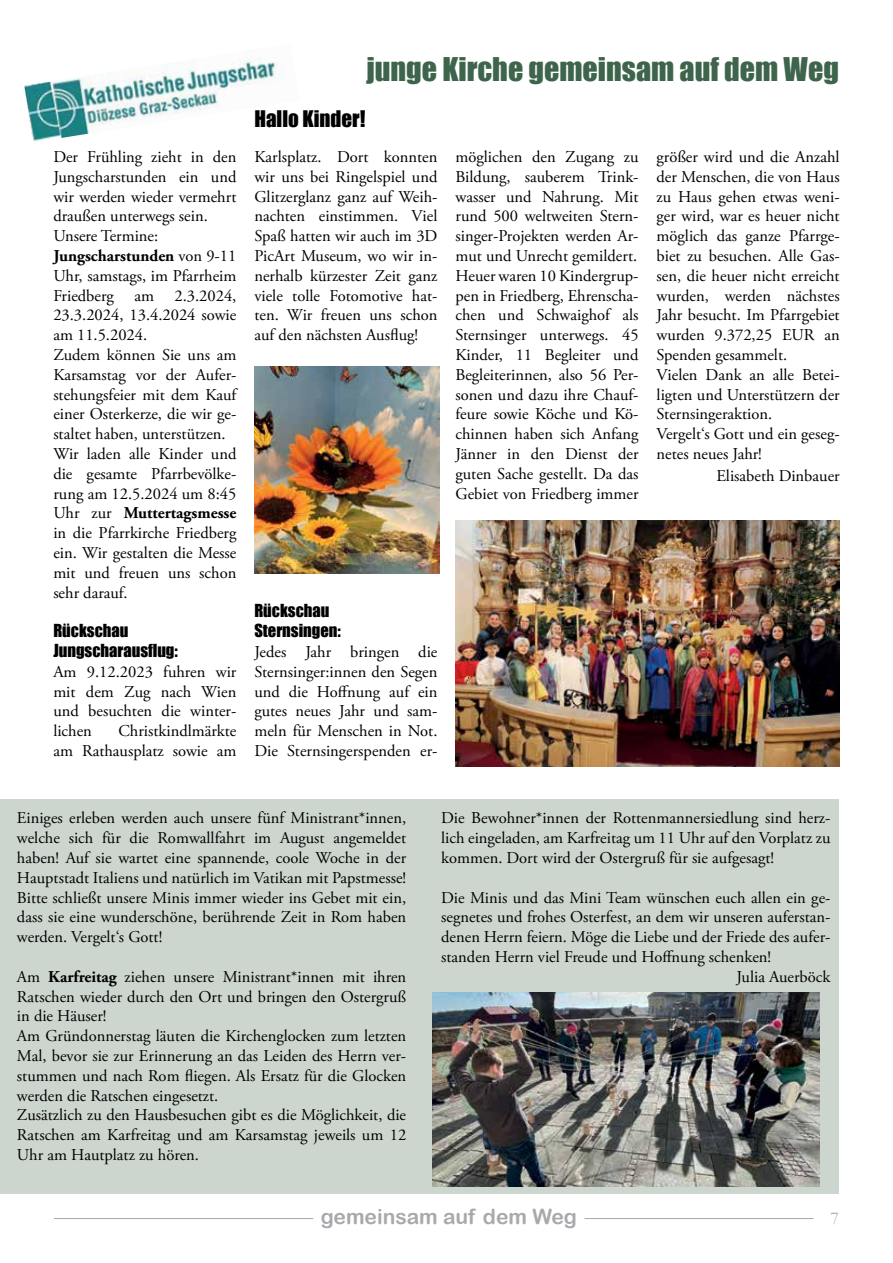
<style>
.page{position:relative;width:893px;height:1263px;background:#fff}
.page>*{position:absolute;margin:0;border:0;box-sizing:border-box;transform-origin:0 0}
.t1{font:30px "Impact";color:#3e654b}
.t2{font:21px "Arial Rounded MT Bold";color:#a7a9ac}
.t3{font:21px "Impact";color:#000}
.t4{font:18px "Garamond";color:#a7a9ac}
.t5{font:16.5px/19.8px "Adobe Garamond Pro";color:#000;text-align:justify}
.t6{font:16.5px/19.8px "Impact";color:#000}
.s1{font-weight:700}
</style>
<div class="page">
<hr style="left:54px;top:1218px;width:259px;height:1px;background:#a7a9ac">
<hr style="left:584px;top:1218px;width:230px;height:1px;background:#a7a9ac">
<div style="left:0;top:799px;width:839px;height:395px;background:#cdd6ce"></div>
<img style="left:24px;top:50px;width:258px;height:92px">
<img style="left:254px;top:366px;width:185px;height:207px">
<img style="left:455px;top:521px;width:385px;height:245px">
<img style="left:433px;top:993px;width:386px;height:194px">
<h1 class="t1" style="left:366px;top:46px;width:474px">junge Kirche gemeinsam auf dem Weg</h1>
<p class="t5" style="left:53px;top:147px;width:185px;text-align:left">Der Frühling zieht in den<br>Jungscharstunden ein und wir werden wieder vermehrt draußen unterwegs sein.<br>Unsere Termine:<br><span class="s1">Jungscharstunden</span> von 9-11<br>Uhr, samstags, im Pfarrheim<br>Friedberg am 2.3.2024,<br>23.3.2024, 13.4.2024 sowie am 11.5.2024.<br>Zudem können Sie uns am<br>Karsamstag vor der Aufer&shy;stehungsfeier mit dem Kauf einer Osterkerze, die wir ge&shy;staltet haben, unterstützen.<br>Wir laden alle Kinder und die gesamte Pfarrbevölke&shy;rung am 12.5.2024 um 8:45<br>Uhr zur <span class="s1">Muttertagsmesse </span>in die Pfarrkirche Friedberg ein. Wir gestalten die Messe mit und freuen uns schon sehr darauf.</p>
<p class="t6" style="left:53px;top:620px;width:126px">Rückschau<br>Jungscharausflug:</p>
<p class="t5" style="left:53px;top:662px;width:185px">Am 9.12.2023 fuhren wir mit dem Zug nach Wien und besuchten die winter&shy;lichen</p>
<p class="t5" style="left:53px;top:722px;width:185px;text-align:right">Christkindlmärkte<br>am Rathausplatz sowie am</p>
<p class="t3" style="left:254px;top:102px;width:113px">Hallo Kinder!</p>
<p class="t5" style="left:254px;top:147px;width:185px">Karlsplatz. Dort konnten wir uns bei Ringelspiel und Glitzerglanz ganz auf Weih&shy;nachten einstimmen. Viel Spaß hatten wir auch im 3D PicArt Museum, wo wir in&shy;nerhalb kürzester Zeit ganz viele tolle Fotomotive hat&shy;ten. Wir freuen uns schon auf den nächsten Ausflug!</p>
<p class="t6" style="left:254px;top:601px;width:88px">Rückschau<br>Sternsingen:</p>
<p class="t5" style="left:254px;top:642px;width:185px">Jedes Jahr bringen die Sternsinger:innen den Segen und die Hoffnung auf ein gutes neues Jahr und sam&shy;meln für Menschen in Not.<br>Die Sternsingerspenden er-</p>
<p class="t5" style="left:455px;top:147px;width:185px">möglichen den Zugang zu Bildung, sauberem Trink&shy;wasser und Nahrung. Mit rund 500 weltweiten Stern&shy;singer-Projekten werden Ar&shy;mut und Unrecht gemildert.<br>Heuer waren 10 Kindergrup&shy;pen in Friedberg, Ehrenscha&shy;chen und Schwaighof als Sternsinger unterwegs. 45<br>Kinder, 11 Begleiter und Begleiterinnen, also 56 Per&shy;sonen und dazu ihre Chauf&shy;feure sowie Köche und Kö&shy;chinnen haben sich Anfang Jänner in den Dienst der guten Sache gestellt. Da das Gebiet von Friedberg immer</p>
<p class="t5" style="left:657px;top:147px;width:185px;text-align:left">größer wird und die Anzahl der Menschen, die von Haus zu Haus gehen etwas weni&shy;ger wird, war es heuer nicht möglich das ganze Pfarrge&shy;biet zu besuchen. Alle Gas&shy;sen, die heuer nicht erreicht wurden, werden nächstes<br>Jahr besucht. Im Pfarrgebiet wurden 9.372,25 EUR an<br>Spenden gesammelt.<br>Vielen Dank an alle Betei&shy;ligten und Unterstützern der<br>Sternsingeraktion.<br>Vergelt‘s Gott und ein geseg&shy;netes neues Jahr!</p>
<p class="t5" style="left:716px;top:466px;width:125px">Elisabeth Dinbauer</p>
<p class="t5" style="left:17px;top:809px;width:391px">Einiges erleben werden auch unsere fünf Ministrant*innen, welche sich für die Romwallfahrt im August angemeldet haben! Auf sie wartet eine spannende, coole Woche in der Hauptstadt Italiens und natürlich im Vatikan mit Papstmesse!<br>Bitte schließt unsere Minis immer wieder ins Gebet mit ein, dass sie eine wunderschöne, berührende Zeit in Rom haben werden. Vergelt‘s Gott!</p>
<p class="t5" style="left:17px;top:967px;width:391px;text-align:left">Am <span class="s1">Karfreitag</span> ziehen unsere Ministrant*innen mit ihren Ratschen wieder durch den Ort und bringen den Ostergruß in die Häuser!<br>Am Gründonnerstag läuten die Kirchenglocken zum letzten Mal, bevor sie zur Erinnerung an das Leiden des Herrn ver&shy;stummen und nach Rom fliegen. Als Ersatz für die Glocken werden die Ratschen eingesetzt.<br>Zusätzlich zu den Hausbesuchen gibt es die Möglichkeit, die Ratschen am Karfreitag und am Karsamstag jeweils um 12<br>Uhr am Hautplatz zu hören.</p>
<p class="t5" style="left:441px;top:809px;width:391px">Die Bewohner*innen der Rottenmannersiedlung sind herz&shy;lich eingeladen, am Karfreitag um 11 Uhr auf den Vorplatz zu kommen. Dort wird der Ostergruß für sie aufgesagt!</p>
<p class="t5" style="left:441px;top:888px;width:391px">Die Minis und das Mini Team wünschen euch allen ein ge-</p>
<p class="t5" style="left:441px;top:908px;width:391px">segnetes und frohes Osterfest, an dem wir unseren auferstan-</p>
<p class="t5" style="left:441px;top:928px;width:391px">denen Herrn feiern. Möge die Liebe und der Friede des aufer-</p>
<p class="t5" style="left:441px;top:947px;width:331px">standen Herrn viel Freude und Hoffnung schenken!</p>
<p class="t5" style="left:736px;top:967px;width:95px">Julia Auerböck</p>
<p class="t2" style="left:321px;top:1204px;width:257px">gemeinsam auf dem Weg</p>
<p class="t4" style="left:830px;top:1206px;width:10px">7</p>
</div>
